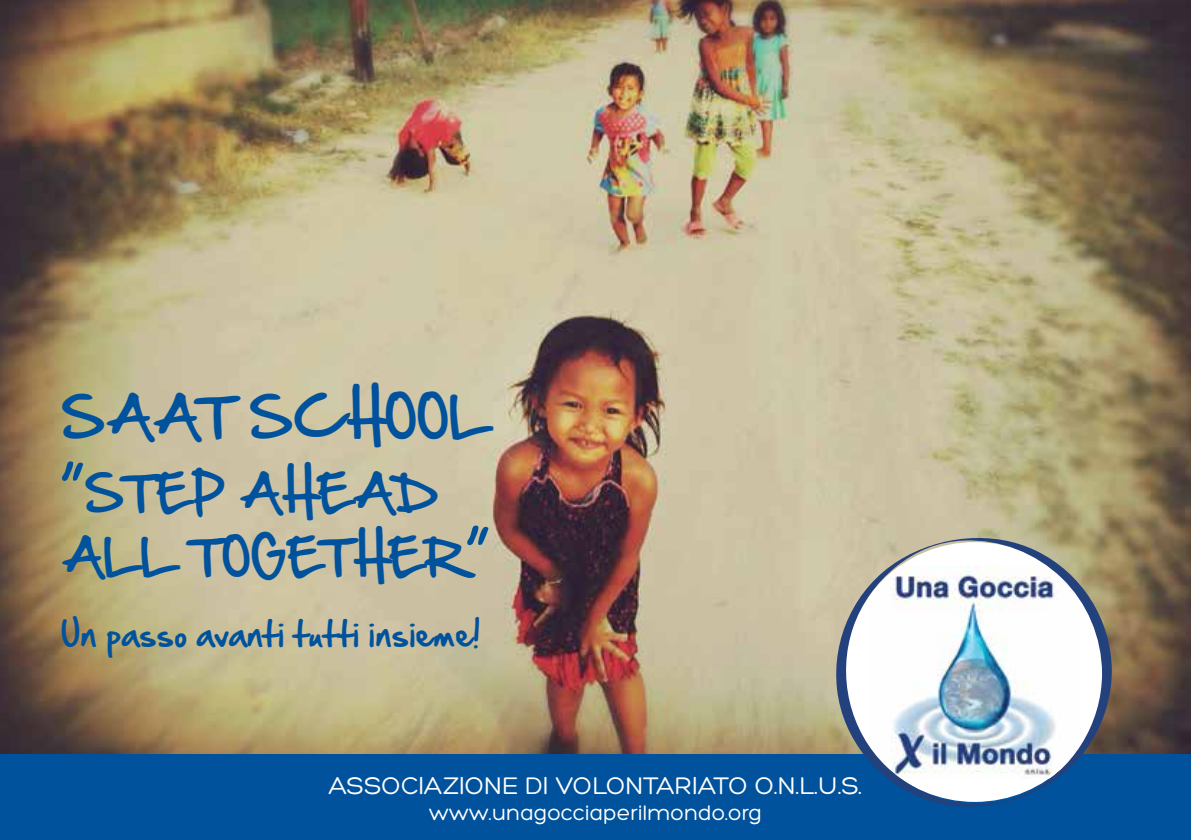
<style>
.page{position:relative;width:1191px;height:840px;background:#fff}
.page>*{position:absolute;margin:0;border:0;box-sizing:border-box;transform-origin:0 0}
.t1{font:49.6px "Hand Of Sean";color:#00529c}
.t2{font:44.6px/64.2px "Hand Of Sean";color:#00529c}
.t3{font:30px "Hand Of Sean";letter-spacing:.01em;color:#00529c}
.t4{font:26px "Hero";color:#fff}
.t5{font:22px "Hero";color:#fff}
.s1{font-size:53px}
</style>
<div class="page">
<img style="left:0;top:0;width:1191px;height:754px">
<div style="left:0;top:754px;width:1191px;height:85px;background:#00529c"></div>
<img style="left:831px;top:529px;width:280px;height:278px">
<h1 class="t1" style="left:61px;top:372px;width:430px">SAAT SCHOOL</h1>
<h2 class="t2" style="left:61px;top:461px;width:430px"><span class="s1">”</span>STEP AHEAD<br>ALL TOGETHER<span class="s1">”</span></h2>
<p class="t3" style="left:61px;top:606px;width:420px">Un passo avanti tutti insieme!</p>
<p class="t4" style="left:329px;top:771px;width:535px">ASSOCIAZIONE DI VOLONTARIATO O.N.L.U.S.</p>
<p class="t5" style="left:429px;top:801px;width:334px">www.unagocciaperilmondo.org</p>
</div>
